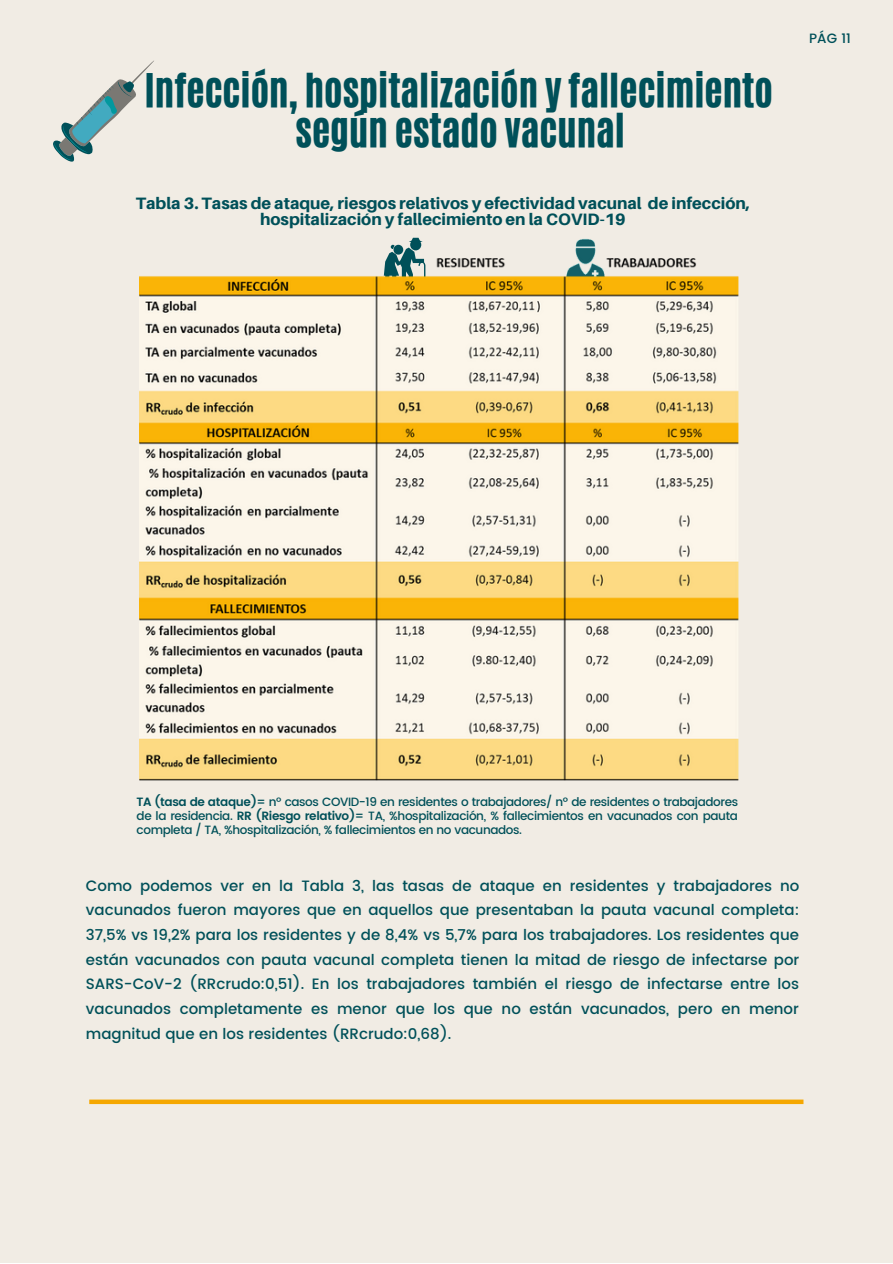
<style>
.page{position:relative;width:893px;height:1264px;background:#fff}
.page>*{position:absolute;margin:0;border:0;box-sizing:border-box;transform-origin:0 0}
.t1{font:39px/39.3px "CA Generated";color:#005059;text-align:center}
.t2{font:800 16.5px/15.8px "Aileron";color:#005059;text-align:center}
.t3{font:500 15px/24.8px "Poppins";color:#005059;text-align:justify}
.t4{font:500 13.5px "Poppins";color:#005059}
.t5{font:500 12px/14px "Poppins";letter-spacing:-.03em;color:#005059;text-align:justify}
.s1{font-weight:600}
</style>
<div class="page">
<div style="left:0;top:0;width:892px;height:1262px;background:#f1ece4"></div>
<div style="left:89px;top:1099px;width:714px;height:5px;background:#f5a700"></div>
<svg style="left:53px;top:61px;width:101px;height:101px"></svg>
<img style="left:575px;top:238px;width:21px;height:12px">
<svg style="left:390px;top:238px;width:33px;height:12px"></svg>
<img style="left:140px;top:250px;width:598px;height:530px">
<h1 class="t1" style="left:144px;top:71px;width:630px">Infección, hospitalización y fallecimiento según estado vacunal</h1>
<p class="t2" style="left:136px;top:195px;width:615px">Tabla 3. Tasas de ataque, riesgos relativos y efectividad vacunal de infección, hospitalización y fallecimiento en la COVID-19</p>
<p class="t4" style="left:809px;top:30px;width:43px">PÁG 11</p>
<p class="t5" style="left:136px;top:795px;width:603px"><span class="s1">TA (tasa de ataque)</span>= nº casos COVID-19 en residentes o trabajadores/ nº de residentes o trabajadores de la residencia. <span class="s1">RR (Riesgo relativo)</span>= TA, %hospitalización, % fallecimientos en vacunados con pauta completa / TA, %hospitalización, % fallecimientos en no vacunados.</p>
<p class="t3" style="left:86px;top:873px;width:715px">Como podemos ver en la Tabla 3, las tasas de ataque en residentes y trabajadores no vacunados fueron mayores que en aquellos que presentaban la pauta vacunal completa:<br>37,5% vs 19,2% para los residentes y de 8,4% vs 5,7% para los trabajadores. Los residentes que están vacunados con pauta vacunal completa tienen la mitad de riesgo de infectarse por SARS-CoV-2 (RRcrudo:0,51). En los trabajadores también el riesgo de infectarse entre los vacunados completamente es menor que los que no están vacunados, pero en menor magnitud que en los residentes (RRcrudo:0,68).</p>
</div>
